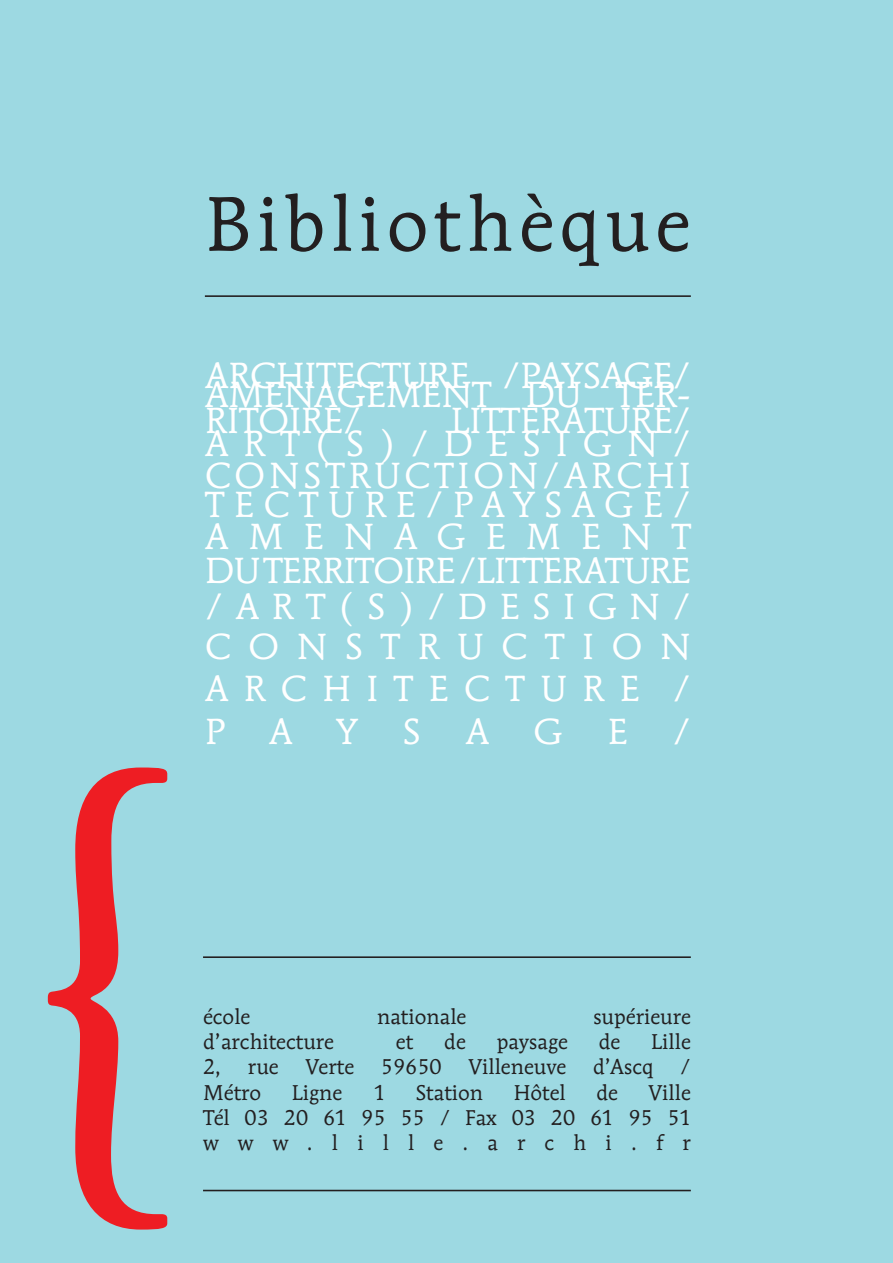
<style>
.page{position:relative;width:893px;height:1263px;background:#9dd9e2}
.page>*{position:absolute;margin:0;border:0;box-sizing:border-box;transform-origin:0 0}
.t1{font:76.2px "Mendoza Roman Std";letter-spacing:.07em;color:#231f20}
.t2{font:36px/32.5px "Mendoza Roman Std";color:#fff;text-align:justify}
.t3{font:21.15px/25.3px "Mendoza Roman Std";color:#231f20;text-align:justify}
</style>
<div class="page">
<svg style="left:48px;top:767px;width:119px;height:462px"></svg>
<hr style="left:203px;top:1190px;width:488px;height:1px;background:#231f20">
<hr style="left:203px;top:956px;width:488px;height:2px;background:#231f20">
<hr style="left:205px;top:295px;width:486px;height:2px;background:#231f20">
<h1 class="t1" style="left:205px;top:177px;width:487px">Bibliothèque</h1>
<p class="t2" style="left:205px;top:359px;width:487px">ARCHITECTURE /PAYSAGE/</p>
<p class="t2" style="left:205px;top:382px;width:487px;line-height:25.3px">AMENAGEMENT DU TER-<br>RITOIRE/</p>
<p class="t2" style="left:451px;top:404px;width:241px">LITTERATURE/</p>
<p class="t2" style="left:205px;top:427px;width:487px">ART(S)/DESIGN/ CONSTRUCTION/ARCHI TECTURE/PAYSAGE/ AMENAGEMENT DU TERRITOIRE /LITTERATURE /ART(S)/DESIGN/</p>
<p class="t2" style="left:205px;top:625px;width:487px;line-height:42.3px">CONSTRUCTION ARCHITECTURE / PAY</p>
<p class="t2" style="left:403px;top:715px;width:161px">SAG</p>
<p class="t2" style="left:608px;top:715px;width:21px">E</p>
<p class="t2" style="left:673px;top:715px;width:19px">/</p>
<p class="t3" style="left:203px;top:1003px;width:49px">école</p>
<p class="t3" style="left:377px;top:1003px;width:91px">nationale</p>
<p class="t3" style="left:593px;top:1003px;width:99px">supérieure</p>
<p class="t3" style="left:203px;top:1029px;width:132px">d’architecture</p>
<p class="t3" style="left:396px;top:1029px;width:19px">et</p>
<p class="t3" style="left:444px;top:1029px;width:23px">de</p>
<p class="t3" style="left:497px;top:1029px;width:72px">paysage</p>
<p class="t3" style="left:599px;top:1029px;width:23px">de</p>
<p class="t3" style="left:651px;top:1029px;width:41px">Lille</p>
<p class="t3" style="left:203px;top:1054px;width:20px">2,</p>
<p class="t3" style="left:248px;top:1054px;width:32px">rue</p>
<p class="t3" style="left:306px;top:1054px;width:50px">Verte</p>
<p class="t3" style="left:381px;top:1054px;width:62px">59650</p>
<p class="t3" style="left:468px;top:1054px;width:99px">Villeneuve</p>
<p class="t3" style="left:593px;top:1054px;width:62px">d’Ascq</p>
<p class="t3" style="left:680px;top:1054px;width:12px">/</p>
<p class="t3" style="left:203px;top:1079px;width:60px">Métro</p>
<p class="t3" style="left:292px;top:1079px;width:52px">Ligne</p>
<p class="t3" style="left:373px;top:1079px;width:14px">1</p>
<p class="t3" style="left:416px;top:1079px;width:69px">Station</p>
<p class="t3" style="left:514px;top:1079px;width:53px">Hôtel</p>
<p class="t3" style="left:596px;top:1079px;width:23px">de</p>
<p class="t3" style="left:203px;top:1079px;width:489px;text-indent:446px">Ville Tél 03 20 61 95 55 / Fax 03 20 61 95 51 www.lille.archi.fr</p>
</div>
